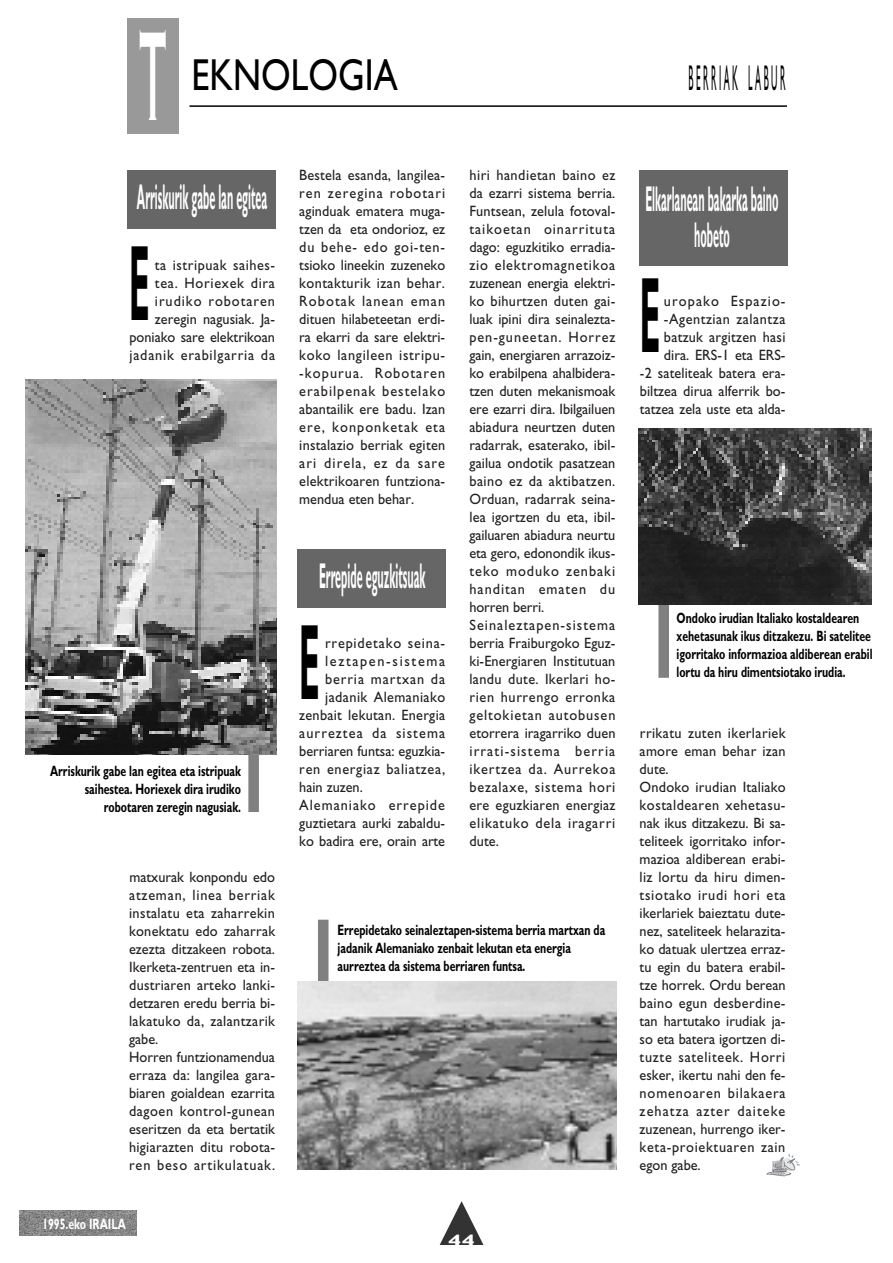
<style>
.page{position:relative;width:893px;height:1263px;background:#fff}
.page>*{position:absolute;margin:0;border:0;box-sizing:border-box;transform-origin:0 0}
.t1{font:120px "Copperplate Thirty One AB";color:#fff;scale:.3 1}
.t2{font:700 108px "Gill Sans";color:#000;scale:.3 1}
.t3{font:45px "Gill Sans";color:#000;scale:.8 1}
.t4{font:700 36px/35.2px "Gill Sans";color:#fff;text-align:center;scale:.3 1}
.t5{font:36px "Gill Sans";color:#000;scale:.25 1}
.t6{font:700 16.5px "Gill Sans";color:#fff;scale:1.5 1}
.t7{font:15px/18px "Gill Sans";letter-spacing:.015em;color:#231f20;scale:.95 1}
.t8{font:700 15px/18px "Gill Sans";color:#000;scale:.7 1}
.t9{font:15px/18px "Gill Sans";letter-spacing:.04em;color:#231f20;text-align:right;scale:.95 1}
.t10{font:15px "Gill Sans";letter-spacing:.05em;color:#231f20;scale:.95 1}
.t11{font:15px "Gill Sans";letter-spacing:-.005em;color:#231f20;scale:.95 1}
.t12{font:15px "Gill Sans";letter-spacing:.075em;color:#231f20;scale:.95 1}
.t13{font:15px "Gill Sans";letter-spacing:.07em;color:#231f20;scale:.95 1}
.t14{font:15px "Gill Sans";letter-spacing:.055em;color:#231f20;scale:.95 1}
.t15{font:15px "Gill Sans";letter-spacing:.115em;color:#231f20;scale:.95 1}
.t16{font:15px "Gill Sans";letter-spacing:.065em;color:#231f20;scale:.95 1}
.t17{font:700 15px "Gill Sans";color:#fff;scale:.7 1}
</style>
<div class="page">
<svg style="left:439px;top:1201px;width:45px;height:44px"></svg>
<hr style="left:189px;top:105px;width:598px;height:2px;background:#000">
<div style="left:128px;top:18px;width:51px;height:116px;background:#999"></div>
<svg style="left:766px;top:1154px;width:34px;height:23px"></svg>
<div style="left:298px;top:550px;width:148px;height:58px;background:#666"></div>
<div style="left:128px;top:170px;width:148px;height:59px;background:#666"></div>
<img style="left:20px;top:1210px;width:116px;height:26px">
<div style="left:639px;top:170px;width:148px;height:96px;background:#666"></div>
<div style="left:248px;top:723px;width:11px;height:89px;background:#808080"></div>
<div style="left:658px;top:581px;width:11px;height:97px;background:#808080"></div>
<div style="left:318px;top:920px;width:10px;height:94px;background:#808080"></div>
<img style="left:26px;top:380px;width:250px;height:374px">
<img style="left:638px;top:428px;width:234px;height:177px">
<img style="left:298px;top:982px;width:319px;height:188px">
<h1 class="t1" style="left:139px;top:9px;width:95px">T</h1>
<h3 class="t3" style="left:191px;top:59px;width:259px">EKNOLOGIA</h3>
<h3 class="t4" style="left:137px;top:183px;width:435px">Arriskurik gabe lan egitea</h3>
<h2 class="t2" style="left:129px;top:246px;width:70px">E</h2>
<p class="t9" style="left:129px;top:258px;width:155px">ta istripuak saihes&shy;tea. Horiexek dira irudiko robotaren zeregin nagusiak. Ja&shy;poniako sare elektrikoan jadanik erabilgarria da</p>
<p class="t8" style="left:50px;top:763px;width:274px;text-align:right">Arriskurik gabe lan egitea eta istripuak saihestea. Horiexek dira irudiko robotaren zeregin nagusiak.</p>
<p class="t7" style="left:299px;top:168px;width:155px;text-align:justify">Bestela esanda, langilea&shy;ren zeregina robotari aginduak ematera muga&shy;tzen da eta ondorioz, ez du behe- edo goi-ten&shy;tsioko lineekin zuzeneko kontakturik izan behar.<br>Robotak lanean eman dituen hilabeteetan erdi&shy;ra ekarri da sare elektri&shy;koko langileen istripu--kopurua. Robotaren erabilpenak bestelako abantailik ere badu. Izan ere, konponketak eta instalazio berriak egiten ari direla, ez da sare elektrikoaren funtziona&shy;mendua eten behar.</p>
<h3 class="t4" style="left:319px;top:563px;width:356px">Errepide eguzkitsuak</h3>
<h2 class="t2" style="left:299px;top:626px;width:70px">E</h2>
<p class="t14" style="left:325px;top:638px;width:128px">rrepidetako seina-</p>
<p class="t15" style="left:325px;top:656px;width:128px">leztapen-sistema</p>
<p class="t16" style="left:325px;top:674px;width:128px">berria martxan da</p>
<p class="t7" style="left:325px;top:690px;width:128px">jadanik Alemaniako</p>
<p class="t7" style="left:299px;top:708px;width:155px">zenbait lekutan. Energia</p>
<p class="t12" style="left:299px;top:728px;width:155px">aurreztea da sistema</p>
<p class="t7" style="left:299px;top:744px;width:155px">berriaren funtsa: eguzkia-</p>
<p class="t10" style="left:299px;top:764px;width:155px">ren energiaz baliatzea,</p>
<p class="t7" style="left:299px;top:780px;width:68px">hain zuzen.</p>
<p class="t13" style="left:299px;top:800px;width:155px">Alemaniako errepide</p>
<p class="t7" style="left:299px;top:816px;width:155px">guztietara aurki zabaldu-</p>
<p class="t11" style="left:299px;top:836px;width:155px">ko badira ere, orain arte</p>
<p class="t7" style="left:469px;top:168px;width:155px">hiri handietan baino ez da ezarri sistema berria.<br>Funtsean, zelula fotoval&shy;taikoetan oinarrituta dago: eguzkitiko erradia&shy;zio elektromagnetikoa zuzenean energia elektri&shy;ko bihurtzen duten gai&shy;luak ipini dira seinalezta&shy;pen-guneetan. Horrez gain, energiaren arrazoiz&shy;ko erabilpena ahalbidera&shy;tzen duten mekanismoak ere ezarri dira. Ibilgailuen abiadura neurtzen duten radarrak, esaterako, ibil&shy;gailua ondotik pasatzean baino ez da aktibatzen.<br>Orduan, radarrak seina&shy;lea igortzen du eta, ibil&shy;gailuaren abiadura neurtu eta gero, edonondik ikus&shy;teko moduko zenbaki handitan ematen du horren berri.<br>Seinaleztapen-sistema berria Fraiburgoko Eguz&shy;ki-Energiaren Institutuan landu dute. Ikerlari ho&shy;rien hurrengo erronka geltokietan autobusen etorrera iragarriko duen irrati-sistema berria ikertzea da. Aurrekoa bezalaxe, sistema hori ere eguzkiaren energiaz elikatuko dela iragarri dute.</p>
<p class="t7" style="left:129px;top:870px;width:155px">matxurak konpondu edo atzeman, linea berriak instalatu eta zaharrekin konektatu edo zaharrak ezezta ditzakeen robota.<br>Ikerketa-zentruen eta in&shy;dustriaren arteko lanki&shy;detzaren eredu berria bi&shy;lakatuko da, zalantzarik gabe.<br>Horren funtzionamendua erraza da: langilea gara&shy;biaren goialdean ezarrita dagoen kontrol-gunean eseritzen da eta bertatik higiarazten ditu robota&shy;ren beso artikulatuak.</p>
<p class="t17" style="left:42px;top:1219px;width:121px">1995.eko IRAILA</p>
<p class="t8" style="left:337px;top:922px;width:384px">Errepidetako seinaleztapen-sistema berria martxan da jadanik Alemaniako zenbait lekutan eta energia aurreztea da sistema berriaren funtsa.</p>
<p class="t6" style="left:448px;top:1234px;width:20px">44</p>
<h3 class="t5" style="left:688px;top:65px;width:389px">B E R R I A K L A B U R</h3>
<h3 class="t4" style="left:645px;top:186px;width:445px">Elkarlanean bakarka baino hobeto</h3>
<h2 class="t2" style="left:640px;top:278px;width:70px">E</h2>
<p class="t7" style="left:640px;top:294px;width:155px;text-align:right">uropako Espazio--Agentzian zalantza batzuk argitzen hasi dira. ERS-1 eta ERS-<br>-2 sateliteak batera era&shy;biltzea dirua alferrik bo&shy;tatzea zela uste eta alda-</p>
<p class="t8" style="left:676px;top:610px;width:281px">Ondoko irudian Italiako kostaldearen xehetasunak ikus ditzakezu. Bi satelitee igorritako informazioa aldiberean erabil lortu da hiru dimentsiotako irudia.</p>
<p class="t7" style="left:639px;top:726px;width:155px">rrikatu zuten ikerlariek amore eman behar izan dute.<br>Ondoko irudian Italiako kostaldearen xehetasu&shy;nak ikus ditzakezu. Bi sa&shy;teliteek igorritako infor&shy;mazioa aldiberean erabi&shy;liz lortu da hiru dimen&shy;tsiotako irudi hori eta ikerlariek baieztatu dute&shy;nez, sateliteek helarazita&shy;ko datuak ulertzea erraz&shy;tu egin du batera erabil&shy;tze horrek. Ordu berean baino egun desberdine&shy;tan hartutako irudiak ja&shy;so eta batera igortzen di&shy;tuzte sateliteek. Horri esker, ikertu nahi den fe&shy;nomenoaren bilakaera zehatza azter daiteke zuzenean, hurrengo iker&shy;keta-proiektuaren zain egon gabe.</p>
</div>
